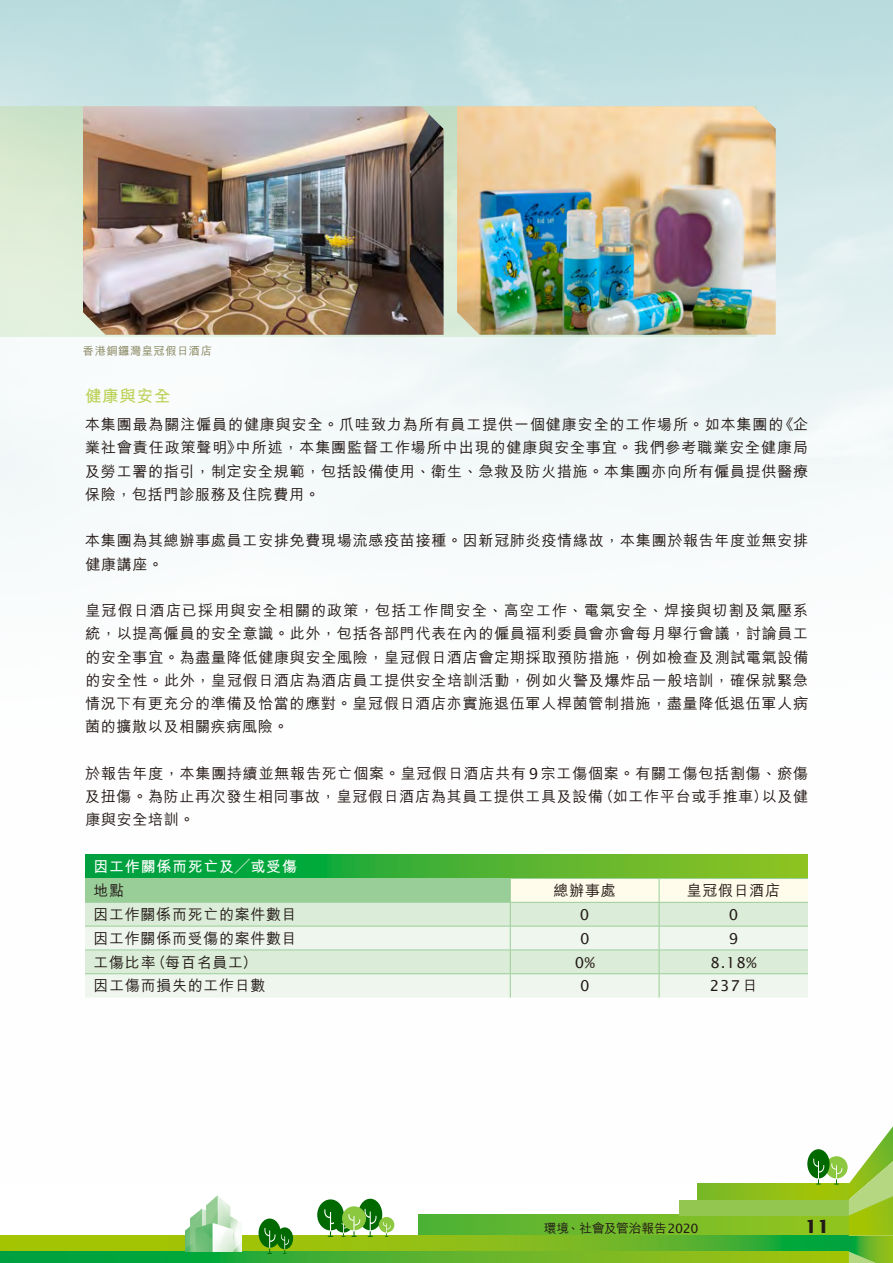
<style>
.page{position:relative;width:893px;height:1263px;background:#fff}
.page>*{position:absolute;margin:0;border:0;box-sizing:border-box;transform-origin:0 0}
.t1{font:700 18px "Lucida Sans Std";color:#231916}
.t2{font:700 16.5px "M Hei HK";letter-spacing:.045em;color:#bcd259}
.t3{font:500 15px/23.2px "M Hei HK";letter-spacing:.05em;color:#231916;text-align:justify}
.t4{font:15px "Lucida Sans Std";color:#231916}
.t5{font:700 15px "M Hei HK";letter-spacing:.045em;color:#fff}
.t6{font:500 12.75px "M Hei HK";letter-spacing:-.01em;color:#231916}
.t7{font:500 11.25px "M Hei HK";letter-spacing:.045em;color:#86845d}
.s1{font-family:"Lucida Sans Std";font-weight:400}
.s2{font-family:"M Hei HK";font-weight:500}
</style>
<div class="page">
<img style="left:0;top:0;width:893px;height:998px">
<svg style="left:419px;top:1215px;width:388px;height:21px;background:#6fba2b"></svg>
<svg style="left:0;top:1236px;width:807px;height:15px;background:#7fbb19"></svg>
<svg style="left:0;top:1251px;width:807px;height:12px;background:#4cb12e"></svg>
<svg style="left:698px;top:1183px;width:109px;height:16px;background:#8bbd1b"></svg>
<div style="left:679px;top:1199px;width:170px;height:16px;background:#92c651"></div>
<svg style="left:807px;top:1126px;width:86px;height:137px"></svg>
<img style="left:185px;top:1195px;width:57px;height:56px">
<svg style="left:259px;top:1218px;width:34px;height:36px"></svg>
<svg style="left:317px;top:1199px;width:77px;height:38px"></svg>
<svg style="left:85px;top:855px;width:723px;height:23px;background:#3eb033"></svg>
<div style="left:85px;top:878px;width:425px;height:24px;background:#99ce98"></div>
<div style="left:85px;top:903px;width:425px;height:23px;background:#dbedd8"></div>
<svg style="left:85px;top:927px;width:425px;height:70px;background:#e6f2e5"></svg>
<hr style="left:85px;top:902px;width:425px;height:1px;background:#99ce98">
<hr style="left:85px;top:926px;width:425px;height:1px;background:#99ce98">
<hr style="left:85px;top:949px;width:425px;height:1px;background:#99ce98">
<hr style="left:85px;top:973px;width:425px;height:1px;background:#99ce98">
<svg style="left:510px;top:878px;width:298px;height:119px;background:#e5f1e0"></svg>
<div style="left:0;top:106px;width:756px;height:230px;background:linear-gradient(to bottom,#cde2c8,#e7f3e1)"></div>
<img style="left:83px;top:106px;width:361px;height:229px">
<img style="left:457px;top:106px;width:319px;height:229px">
<p class="t7" style="left:83px;top:343px;width:130px">香港銅鑼灣皇冠假日酒店</p>
<p class="t2" style="left:85px;top:384px;width:87px">健康與安全</p>
<p class="t3" style="left:85px;top:412px;width:724px">本集團最為關注僱員的健康與安全。爪哇致力為所有員工提供一個健康安全的工作場所。如本集團的《企業社會責任政策聲明》中所述，本集團監督工作場所中出現的健康與安全事宜。我們參考職業安全健康局及勞工署的指引，制定安全規範，包括設備使用、衛生、急救及防火措施。本集團亦向所有僱員提供醫療保險，包括門診服務及住院費用。</p>
<p class="t3" style="left:85px;top:528px;width:724px">本集團為其總辦事處員工安排免費現場流感疫苗接種。因新冠肺炎疫情緣故，本集團於報告年度並無安排健康講座。</p>
<p class="t3" style="left:85px;top:598px;width:725px">皇冠假日酒店已採用與安全相關的政策，包括工作間安全、高空工作、電氣安全、焊接與切割及氣壓系統，以提高僱員的安全意識。此外，包括各部門代表在內的僱員福利委員會亦會每月舉行會議，討論員工的安全事宜。為盡量降低健康與安全風險，皇冠假日酒店會定期採取預防措施，例如檢查及測試電氣設備的安全性。此外，皇冠假日酒店為酒店員工提供安全培訓活動，例如火警及爆炸品一般培訓，確保就緊急情況下有更充分的準備及恰當的應對。皇冠假日酒店亦實施退伍軍人桿菌管制措施，盡量降低退伍軍人病菌的擴散以及相關疾病風險。</p>
<p class="t3" style="left:85px;top:760px;width:724px">於報告年度，本集團持續並無報告死亡個案。皇冠假日酒店共有 <span class="s1">9</span> 宗工傷個案。有關工傷包括割傷、瘀傷及扭傷。為防止再次發生相同事故，皇冠假日酒店為其員工提供工具及設備（如工作平台或手推車）以及健康與安全培訓。</p>
<p class="t5" style="left:94px;top:856px;width:205px">因工作關係而死亡及╱或受傷</p>
<p class="t3" style="left:94px;top:878px;width:32px">地點</p>
<p class="t3" style="left:554px;top:878px;width:64px">總辦事處</p>
<p class="t3" style="left:687px;top:878px;width:95px">皇冠假日酒店</p>
<p class="t3" style="left:94px;top:901px;width:205px">因工作關係而死亡的案件數目</p>
<p class="t4" style="left:580px;top:906px;width:11px">0</p>
<p class="t4" style="left:729px;top:906px;width:11px">0</p>
<p class="t3" style="left:94px;top:925px;width:205px">因工作關係而受傷的案件數目</p>
<p class="t4" style="left:580px;top:930px;width:11px">0</p>
<p class="t4" style="left:729px;top:930px;width:11px">9</p>
<p class="t3" style="left:94px;top:949px;width:165px">工傷比率（每百名員工）</p>
<p class="t4" style="left:575px;top:953px;width:22px">0%</p>
<p class="t4" style="left:711px;top:953px;width:48px">8.18%</p>
<p class="t3" style="left:94px;top:973px;width:173px">因工傷而損失的工作日數</p>
<p class="t4" style="left:580px;top:977px;width:11px">0</p>
<p class="t4" style="left:710px;top:977px;width:49px">237 <span class="s2">日</span></p>
<p class="t6" style="left:544px;top:1219px;width:156px">環境、社會及管治報告<span class="s1">2020</span></p>
<p class="t1" style="left:805px;top:1216px;width:26px">11</p>
</div>
